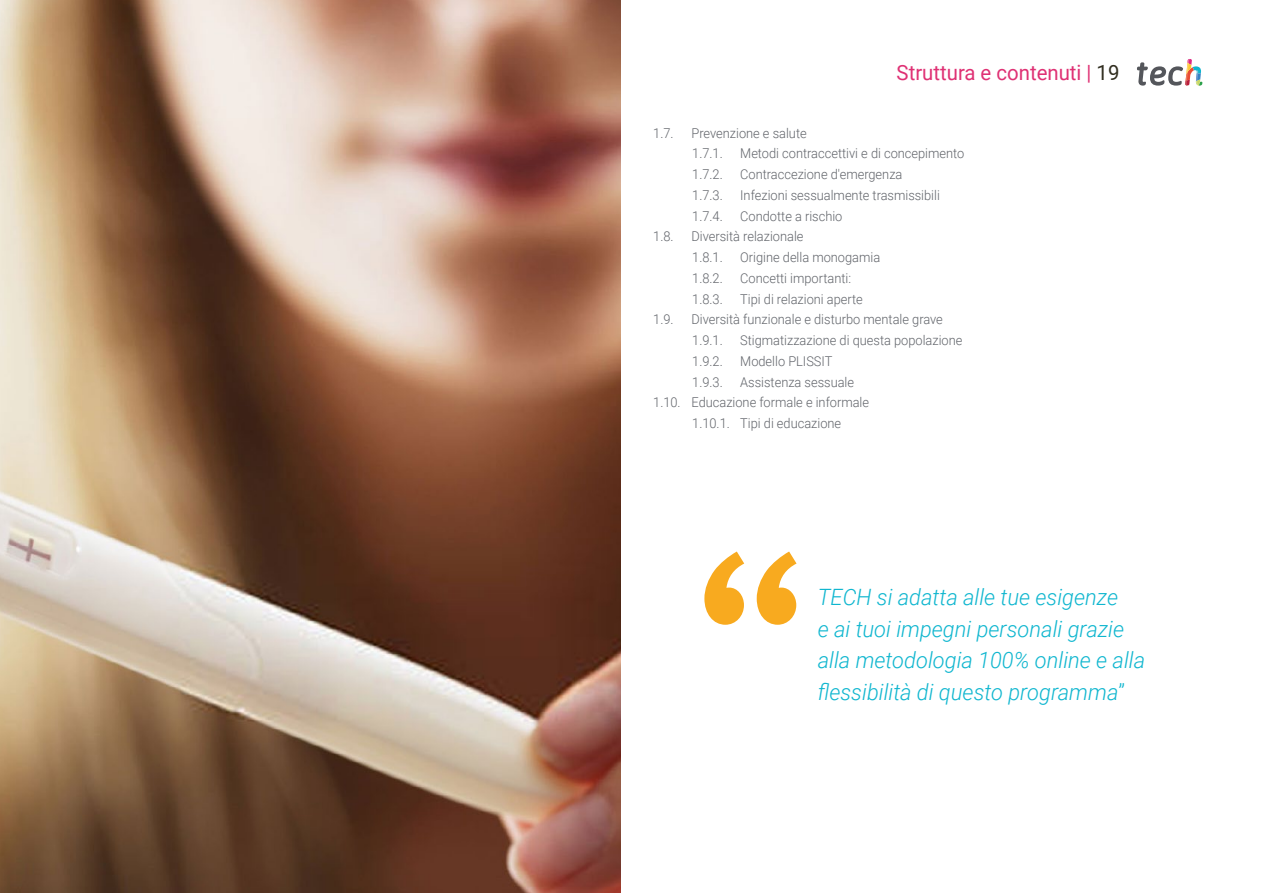
<style>
.page{position:relative;width:1263px;height:893px;background:#fff}
.page>*{position:absolute;margin:0;border:0;box-sizing:border-box;transform-origin:0 0}
.t1{font:italic 300 22.5px/31.5px "Roboto";color:#0fb6cf}
.t2{font:21px "Roboto";color:#df3174}
.t3{font:300 13.5px/20.7px "Roboto";color:#61646a;scale:.95 1}
.s1{color:#312e20}
.s2{font-style:normal}
</style>
<div class="page">
<svg style="left:1137px;top:59px;width:65px;height:27px"></svg>
<svg style="left:704px;top:551px;width:92px;height:74px"></svg>
<img style="left:0;top:0;width:621px;height:893px">
<h2 class="t2" style="left:897px;top:57px;width:224px">Struttura e contenuti | <span class="s1">19</span></h2>
<p class="t3" style="left:653px;top:122px;width:23px">1.7.</p>
<p class="t3" style="left:691px;top:122px;width:123px">Prevenzione e salute<br>1.7.1.</p>
<p class="t3" style="left:740px;top:143px;width:237px">Metodi contraccettivi e di concepimento</p>
<p class="t3" style="left:692px;top:164px;width:34px">1.7.2.</p>
<p class="t3" style="left:740px;top:164px;width:172px">Contraccezione d'emergenza</p>
<p class="t3" style="left:692px;top:184px;width:34px">1.7.3.</p>
<p class="t3" style="left:740px;top:184px;width:212px">Infezioni sessualmente trasmissibili</p>
<p class="t3" style="left:692px;top:205px;width:34px">1.7.4.</p>
<p class="t3" style="left:740px;top:205px;width:109px">Condotte a rischio</p>
<p class="t3" style="left:653px;top:226px;width:23px">1.8.</p>
<p class="t3" style="left:691px;top:226px;width:119px">Diversità relazionale<br>1.8.1.</p>
<p class="t3" style="left:740px;top:247px;width:149px">Origine della monogamia</p>
<p class="t3" style="left:692px;top:267px;width:34px">1.8.2.</p>
<p class="t3" style="left:740px;top:267px;width:118px">Concetti importanti:</p>
<p class="t3" style="left:692px;top:288px;width:34px">1.8.3.</p>
<p class="t3" style="left:740px;top:288px;width:131px">Tipi di relazioni aperte</p>
<p class="t3" style="left:653px;top:309px;width:23px">1.9.</p>
<p class="t3" style="left:691px;top:309px;width:266px">Diversità funzionale e disturbo mentale grave<br>1.9.1.</p>
<p class="t3" style="left:740px;top:330px;width:235px">Stigmatizzazione di questa popolazione</p>
<p class="t3" style="left:692px;top:350px;width:34px">1.9.2.</p>
<p class="t3" style="left:740px;top:350px;width:99px">Modello PLISSIT</p>
<p class="t3" style="left:692px;top:371px;width:34px">1.9.3.</p>
<p class="t3" style="left:740px;top:371px;width:121px">Assistenza sessuale</p>
<p class="t3" style="left:653px;top:392px;width:229px">1.10. Educazione formale e informale</p>
<p class="t3" style="left:692px;top:413px;width:158px">1.10.1. Tipi di educazione</p>
<h1 class="t1" style="left:818px;top:580px;width:329px">TECH si adatta alle tue esigenze<br>e ai tuoi impegni personali grazie alla metodologia 100% online e alla flessibilità di questo programma<span class="s2">”</span></h1>
</div>
